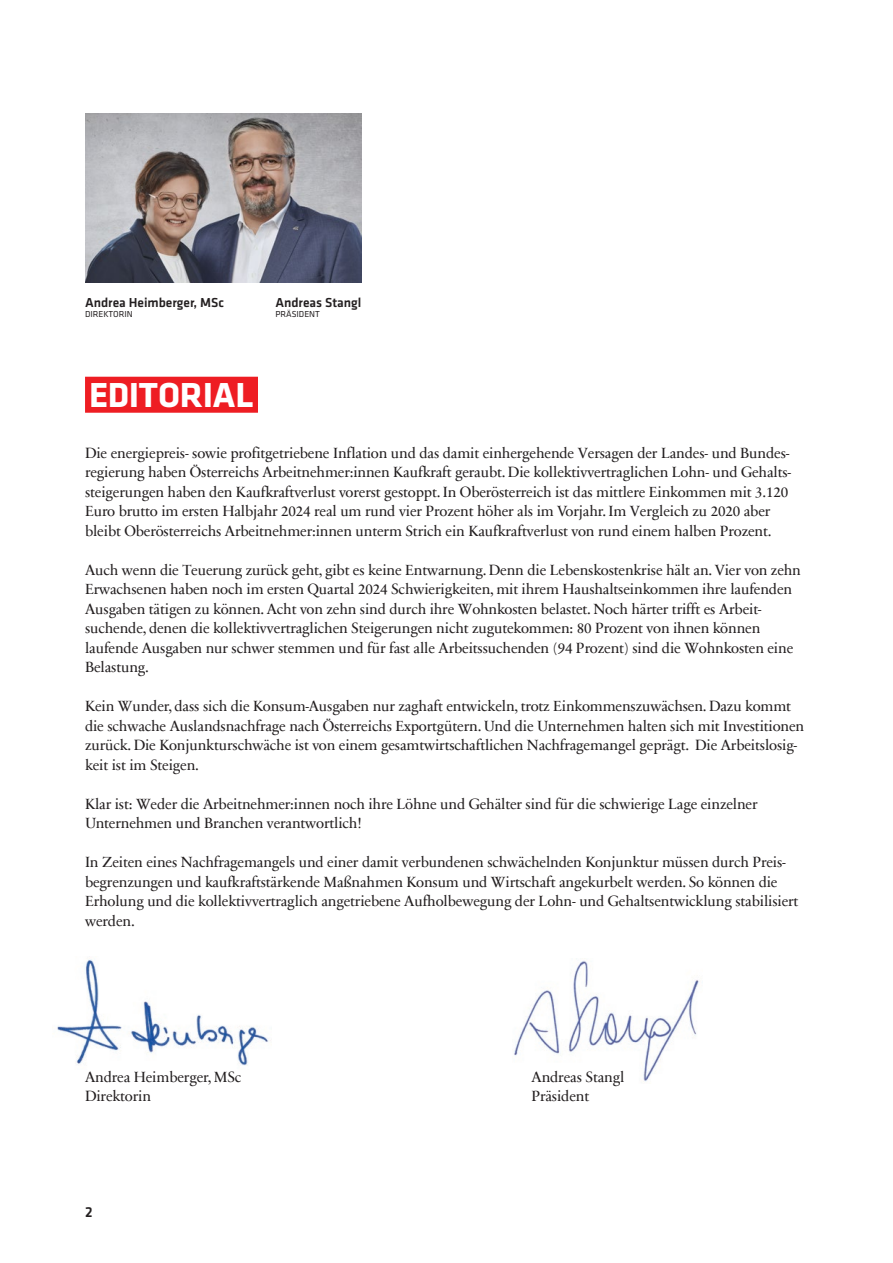
<style>
.page{position:relative;width:893px;height:1263px;background:#fff}
.page>*{position:absolute;margin:0;border:0;box-sizing:border-box;transform-origin:0 0}
.t1{font:700 36px "Klavika Basic";letter-spacing:-.005em;color:#fff}
.t2{font:15px/19.5px "Sabon Next Com";letter-spacing:-.01em;color:#231f20}
.t3{font:500 15px "Klavika Basic";color:#231f20}
.t4{font:500 13.5px "Klavika Basic";color:#231f20}
.t5{font:9px "Klavika Basic";color:#231f20}
</style>
<div class="page">
<img style="left:57px;top:959px;width:212px;height:107px">
<img style="left:514px;top:961px;width:185px;height:121px">
<div style="left:85px;top:377px;width:173px;height:36px;background:#ee1d23"></div>
<hr style="left:892px;top:0;width:1px;height:606px;background:#dae7ee">
<img style="left:85px;top:114px;width:276px;height:168px">
<p class="t4" style="left:85px;top:293px;width:140px">Andrea Heimberger, MSc</p>
<p class="t5" style="left:85px;top:308px;width:49px">DIREKTORIN</p>
<p class="t4" style="left:275px;top:293px;width:87px">Andreas Stangl</p>
<p class="t5" style="left:275px;top:308px;width:46px">PRÄSIDENT</p>
<h1 class="t1" style="left:89px;top:369px;width:166px">EDITORIAL</h1>
<p class="t2" style="left:85px;top:442px;width:708px">Die energiepreis- sowie profitgetriebene Inflation und das damit einhergehende Versagen der Landes- und Bundes&shy;regierung haben Österreichs Arbeitnehmer:innen Kaufkraft geraubt. Die kollektivvertraglichen Lohn- und Gehalts&shy;steigerungen haben den Kaufkraftverlust vorerst gestoppt. In Oberösterreich ist das mittlere Einkommen mit 3.120<br>Euro brutto im ersten Halbjahr 2024 real um rund vier Prozent höher als im Vorjahr. Im Vergleich zu 2020 aber bleibt Oberösterreichs Arbeitnehmer:innen unterm Strich ein Kaufkraftverlust von rund einem halben Prozent.</p>
<p class="t2" style="left:85px;top:559px;width:717px">Auch wenn die Teuerung zurück geht, gibt es keine Entwarnung. Denn die Lebenskostenkrise hält an. Vier von zehn Erwachsenen haben noch im ersten Quartal 2024 Schwierigkeiten, mit ihrem Haushaltseinkommen ihre laufenden Ausgaben tätigen zu können. Acht von zehn sind durch ihre Wohnkosten belastet. Noch härter trifft es Arbeit&shy;suchende, denen die kollektivvertraglichen Steigerungen nicht zugutekommen: 80 Prozent von ihnen können laufende Ausgaben nur schwer stemmen und für fast alle Arbeitssuchenden (94 Prozent) sind die Wohnkosten eine Belastung.</p>
<p class="t2" style="left:85px;top:696px;width:721px">Kein Wunder, dass sich die Konsum-Ausgaben nur zaghaft entwickeln, trotz Einkommenszuwächsen. Dazu kommt die schwache Auslandsnachfrage nach Österreichs Exportgütern. Und die Unternehmen halten sich mit Investitionen zurück. Die Konjunkturschwäche ist von einem gesamtwirtschaftlichen Nachfragemangel geprägt. Die Arbeitslosig&shy;keit ist im Steigen.</p>
<p class="t2" style="left:85px;top:793px;width:674px">Klar ist: Weder die Arbeitnehmer:innen noch ihre Löhne und Gehälter sind für die schwierige Lage einzelner<br>Unternehmen und Branchen verantwortlich!</p>
<p class="t2" style="left:85px;top:852px;width:715px">In Zeiten eines Nachfragemangels und einer damit verbundenen schwächelnden Konjunktur müssen durch Preis&shy;begrenzungen und kaufkraftstärkende Maßnahmen Konsum und Wirtschaft angekurbelt werden. So können die Erholung und die kollektivvertraglich angetriebene Aufholbewegung der Lohn- und Gehaltsentwicklung stabilisiert werden.</p>
<p class="t2" style="left:85px;top:1066px;width:158px">Andrea Heimberger, MSc<br>Direktorin</p>
<p class="t2" style="left:531px;top:1066px;width:94px">Andreas Stangl<br>Präsident</p>
<p class="t3" style="left:85px;top:1202px;width:9px">2</p>
</div>
